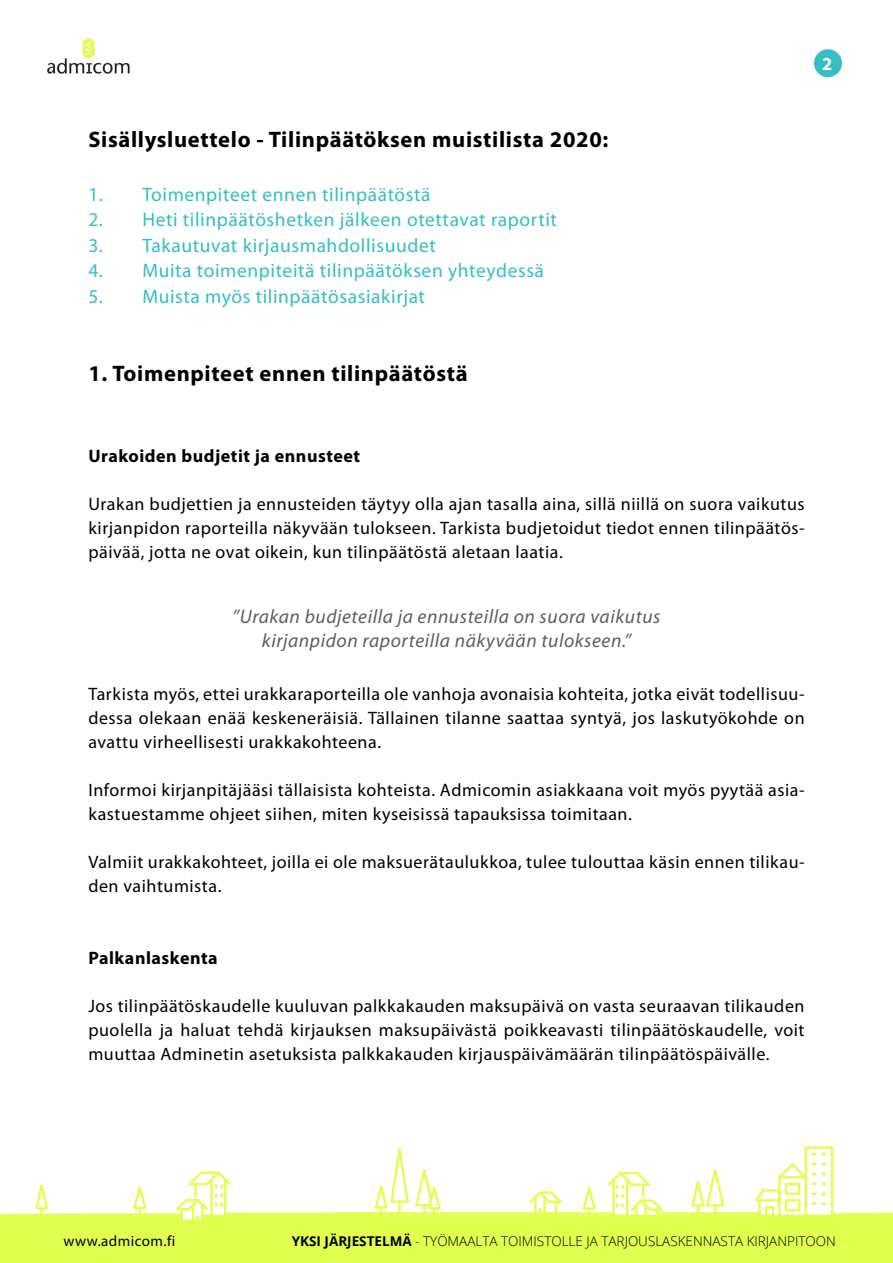
<style>
.page{position:relative;width:893px;height:1263px;background:#fff}
.page>*{position:absolute;margin:0;border:0;box-sizing:border-box;transform-origin:0 0}
.t1{font:700 22.5px "Myriad Pro";letter-spacing:.03em;color:#000}
.t2{font:19.5px "Myriad Pro";letter-spacing:.03em;color:#34bfc2}
.t3{font:italic 19.5px/24px "Myriad Pro";letter-spacing:.03em;color:#615d5d;text-align:center}
.t4{font:700 18.15px "Myriad Pro";color:#fff}
.t5{font:18px/24px "Myriad Pro";letter-spacing:.03em;color:#000;text-align:justify}
.t6{font:700 18px "Myriad Pro";letter-spacing:.03em;color:#000}
.t7{font:15px "Myriad Pro";letter-spacing:.03em;color:#000}
.t8{font:300 13.5px "Open Sans";color:#000}
.s1{font-weight:700}
</style>
<div class="page">
<svg style="left:0;top:1146px;width:893px;height:117px"></svg>
<img style="left:47px;top:39px;width:83px;height:35px">
<div style="left:814px;top:49px;width:28px;height:28px;background:#34bfc2;border-radius:50%"></div>
<p class="t1" style="left:88px;top:125px;width:522px">Sisällysluettelo - Tilinpäätöksen muistilista 2020:</p>
<p class="t2" style="left:88px;top:182px;width:344px">1. Toimenpiteet ennen tilinpäätöstä</p>
<p class="t2" style="left:88px;top:208px;width:470px">2. Heti tilinpäätöshetken jälkeen otettavat raportit</p>
<p class="t2" style="left:88px;top:233px;width:349px">3. Takautuvat kirjausmahdollisuudet</p>
<p class="t2" style="left:88px;top:259px;width:457px">4. Muita toimenpiteitä tilinpäätöksen yhteydessä</p>
<p class="t2" style="left:88px;top:284px;width:338px">5. Muista myös tilinpäätösasiakirjat</p>
<p class="t1" style="left:88px;top:359px;width:381px">1. Toimenpiteet ennen tilinpäätöstä</p>
<p class="t4" style="left:822px;top:52px;width:12px">2</p>
<p class="t6" style="left:88px;top:444px;width:273px">Urakoiden budjetit ja ennusteet</p>
<p class="t5" style="left:88px;top:492px;width:718px">Urakan budjettien ja ennusteiden täytyy olla ajan tasalla aina, sillä niillä on suora vaikutus kirjanpidon raporteilla näkyvään tulokseen. Tarkista budjetoidut tiedot ennen tilinpäätös&shy;päivää, jotta ne ovat oikein, kun tilinpäätöstä aletaan laatia.</p>
<p class="t3" style="left:232px;top:604px;width:430px">”Urakan budjeteilla ja ennusteilla on suora vaikutus kirjanpidon raporteilla näkyvään tulokseen.”</p>
<p class="t5" style="left:88px;top:682px;width:718px">Tarkista myös, ettei urakkaraporteilla ole vanhoja avonaisia kohteita, jotka eivät todellisuu&shy;dessa olekaan enää keskeneräisiä. Tällainen tilanne saattaa syntyä, jos laskutyökohde on avattu virheellisesti urakkakohteena.</p>
<p class="t5" style="left:88px;top:778px;width:718px">Informoi kirjanpitäjääsi tällaisista kohteista. Admicomin asiakkaana voit myös pyytää asia&shy;kastuestamme ohjeet siihen, miten kyseisissä tapauksissa toimitaan.</p>
<p class="t5" style="left:88px;top:850px;width:718px">Valmiit urakkakohteet, joilla ei ole maksuerätaulukkoa, tulee tulouttaa käsin ennen tilikau&shy;den vaihtumista.</p>
<p class="t6" style="left:88px;top:946px;width:131px">Palkanlaskenta</p>
<p class="t5" style="left:88px;top:994px;width:718px">Jos tilinpäätöskaudelle kuuluvan palkkakauden maksupäivä on vasta seuraavan tilikauden puolella ja haluat tehdä kirjauksen maksupäivästä poikkeavasti tilinpäätöskaudelle, voit muuttaa Adminetin asetuksista palkkakauden kirjauspäivämäärän tilinpäätöspäivälle.</p>
<p class="t7" style="left:64px;top:1231px;width:113px">www.admicom.fi</p>
<p class="t8" style="left:292px;top:1232px;width:546px"><span class="s1">YKSI JÄRJESTELMÄ</span> - TYÖMAALTA TOIMISTOLLE JA TARJOUSLASKENNASTA KIRJANPITOON</p>
</div>
